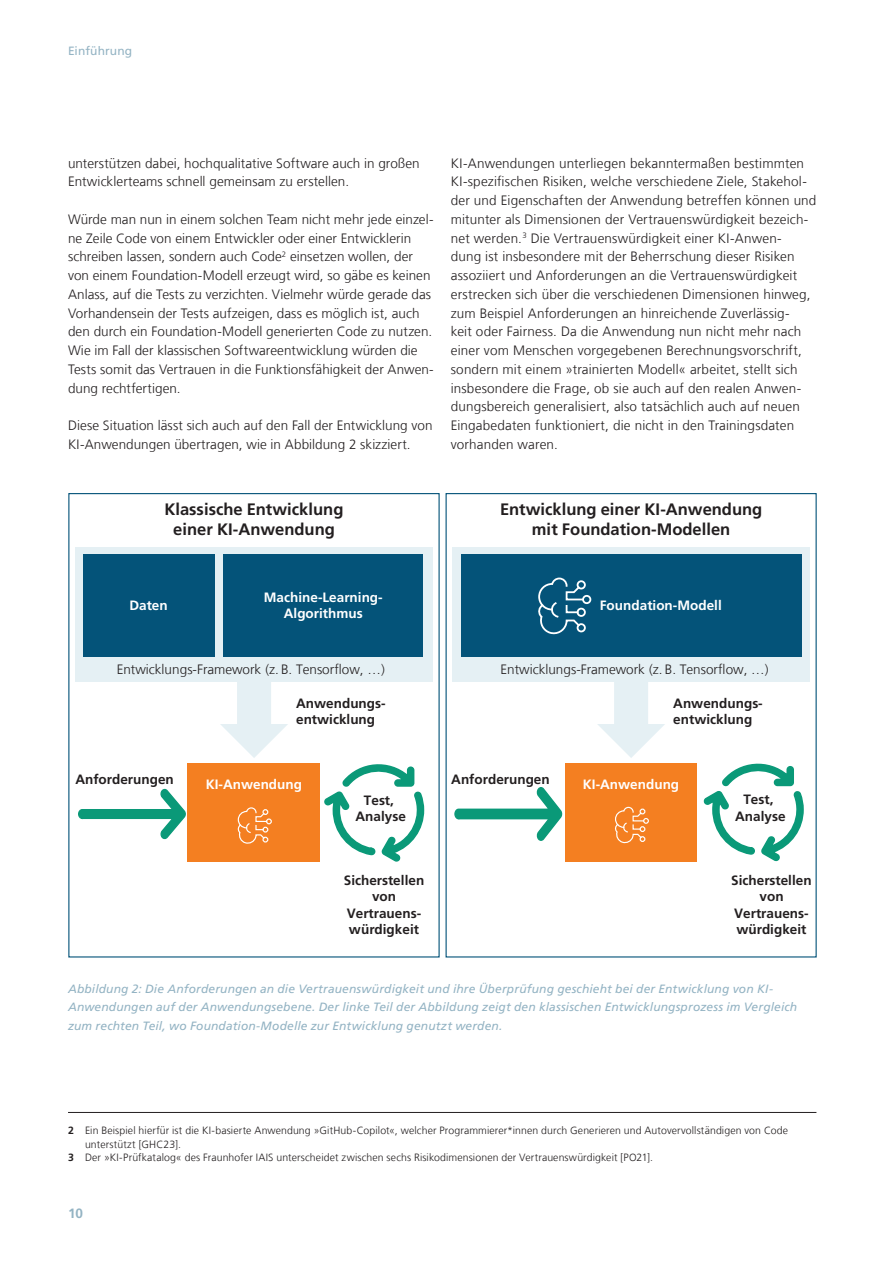
<style>
.page{position:relative;width:893px;height:1263px;background:#fff}
.page>*{position:absolute;margin:0;border:0;box-sizing:border-box;transform-origin:0 0}
.t1{font:700 16.5px/19.8px "Frutiger LT Com";color:#231f20;text-align:center}
.t2{font:300 13.5px/18.8px "Frutiger LT Com";letter-spacing:.01em;color:#231f20}
.t3{font:700 13.5px/16.2px "Frutiger LT Com";color:#231f20;text-align:center}
.t4{font:700 13.5px/16.2px "Frutiger LT Com";color:#fff;text-align:center}
.t5{font:700 13.5px "Frutiger LT Com";color:#93b3c3}
.t6{font:italic 12px/18.8px "Frutiger LT Com";letter-spacing:.01em;color:#93b3c3}
.t7{font:12px "Frutiger LT Com";letter-spacing:.01em;color:#93b3c3}
.t8{font:300 10.5px "Frutiger LT Com";letter-spacing:.01em;color:#231f20}
.s1{font-weight:700}
</style>
<div class="page">
<hr style="left:68px;top:1112px;width:748px;height:1px;background:#231f20">
<svg style="left:220px;top:682px;width:68px;height:76px"></svg>
<svg style="left:597px;top:682px;width:68px;height:76px"></svg>
<div style="left:75px;top:548px;width:358px;height:134px;background:#e5f0f4"></div>
<div style="left:452px;top:548px;width:358px;height:134px;background:#e5f0f4"></div>
<svg style="left:454px;top:787px;width:109px;height:54px"></svg>
<div style="left:83px;top:554px;width:132px;height:102px;background:#045379"></div>
<div style="left:223px;top:554px;width:200px;height:102px;background:#045379"></div>
<div style="left:461px;top:554px;width:340px;height:102px;background:#045379"></div>
<svg style="left:538px;top:577px;width:47px;height:58px"></svg>
<div style="left:577px;top:580px;width:9px;height:9px;border:2px solid #fff;border-radius:50%"></div>
<div style="left:577px;top:623px;width:9px;height:9px;border:2px solid #fff;border-radius:50%"></div>
<div style="left:582px;top:595px;width:9px;height:9px;border:2px solid #fff;border-radius:50%"></div>
<div style="left:577px;top:608px;width:9px;height:9px;border:2px solid #fff;border-radius:50%"></div>
<div style="left:188px;top:763px;width:132px;height:98px;background:#f47f21"></div>
<svg style="left:237px;top:807px;width:35px;height:37px"></svg>
<div style="left:565px;top:763px;width:132px;height:98px;background:#f47f21"></div>
<svg style="left:615px;top:806px;width:34px;height:38px"></svg>
<svg style="left:78px;top:788px;width:108px;height:52px"></svg>
<svg style="left:324px;top:764px;width:101px;height:98px"></svg>
<svg style="left:704px;top:763px;width:100px;height:99px"></svg>
<p class="t7" style="left:68px;top:44px;width:66px">Einführung</p>
<p class="t2" style="left:68px;top:154px;width:353px">unterstützen dabei, hochqualitative Software auch in großen<br>Entwicklerteams schnell gemeinsam zu erstellen.</p>
<p class="t2" style="left:68px;top:210px;width:367px">Würde man nun in einem solchen Team nicht mehr jede einzel&shy;ne Zeile Code von einem Entwickler oder einer Entwicklerin schreiben lassen, sondern auch Code<sup>2</sup> einsetzen wollen, der von einem Foundation-Modell erzeugt wird, so gäbe es keinen Anlass, auf die Tests zu verzichten. Vielmehr würde gerade das Vorhandensein der Tests aufzeigen, dass es möglich ist, auch den durch ein Foundation-Modell generierten Code zu nutzen.<br>Wie im Fall der klassischen Softwareentwicklung würden die Tests somit das Vertrauen in die Funktionsfähigkeit der Anwen&shy;dung rechtfertigen.</p>
<p class="t2" style="left:68px;top:416px;width:366px">Diese Situation lässt sich auch auf den Fall der Entwicklung von<br>KI-Anwendungen übertragen, wie in Abbildung 2 skizziert.</p>
<p class="t2" style="left:451px;top:154px;width:367px">KI-Anwendungen unterliegen bekanntermaßen bestimmten KI-spezifischen Risiken, welche verschiedene Ziele, Stakehol&shy;der und Eigenschaften der Anwendung betreffen können und mitunter als Dimensionen der Vertrauenswürdigkeit bezeich&shy;net werden.<sup>3</sup> Die Vertrauenswürdigkeit einer KI-Anwen-<br>dung ist insbesondere mit der Beherrschung dieser Risiken assoziiert und Anforderungen an die Vertrauenswürdigkeit erstrecken sich über die verschiedenen Dimensionen hinweg, zum Beispiel Anforderungen an hinreichende Zuverlässig-<br>keit oder Fairness. Da die Anwendung nun nicht mehr nach einer vom Menschen vorgegebenen Berechnungsvorschrift, sondern mit einem »trainierten Modell« arbeitet, stellt sich insbesondere die Frage, ob sie auch auf den realen Anwen&shy;dungsbereich generalisiert, also tatsächlich auch auf neuen Eingabedaten funktioniert, die nicht in den Trainingsdaten vorhanden waren.</p>
<p class="t1" style="left:164px;top:500px;width:181px">Klassische Entwicklung einer KI-Anwendung</p>
<p class="t1" style="left:500px;top:500px;width:264px">Entwicklung einer KI-Anwendung mit Foundation-Modellen</p>
<p class="t4" style="left:129px;top:597px;width:40px">Daten</p>
<p class="t4" style="left:264px;top:589px;width:120px">Machine-Learning-<br>Algorithmus</p>
<p class="t2" style="left:117px;top:660px;width:270px">Entwicklungs-Framework (z. B. Tensorflow, …)</p>
<p class="t3" style="left:296px;top:695px;width:91px;text-align:left">Anwendungs&shy;entwicklung</p>
<p class="t4" style="left:600px;top:597px;width:123px">Foundation-Modell</p>
<p class="t2" style="left:500px;top:660px;width:270px">Entwicklungs-Framework (z. B. Tensorflow, …)</p>
<p class="t3" style="left:673px;top:695px;width:91px;text-align:left">Anwendungs&shy;entwicklung</p>
<p class="t3" style="left:75px;top:771px;width:100px">Anforderungen</p>
<p class="t3" style="left:451px;top:771px;width:100px">Anforderungen</p>
<p class="t4" style="left:206px;top:776px;width:98px">KI-Anwendung</p>
<p class="t4" style="left:583px;top:776px;width:98px">KI-Anwendung</p>
<p class="t3" style="left:356px;top:792px;width:52px">Test,<br>Analyse</p>
<p class="t3" style="left:735px;top:792px;width:52px">Test,<br>Analyse</p>
<p class="t3" style="left:344px;top:872px;width:82px">Sicherstellen von<br>Vertrauens&shy;würdigkeit</p>
<p class="t3" style="left:731px;top:872px;width:82px">Sicherstellen von<br>Vertrauens&shy;würdigkeit</p>
<p class="t6" style="left:68px;top:979px;width:731px">Abbildung 2: Die Anforderungen an die Vertrauenswürdigkeit und ihre Überprüfung geschieht bei der Entwicklung von KI-<br>Anwendungen auf der Anwendungsebene. Der linke Teil der Abbildung zeigt den klassischen Entwicklungsprozess im Vergleich zum rechten Teil, wo Foundation-Modelle zur Entwicklung genutzt werden.</p>
<p class="t8" style="left:68px;top:1125px;width:722px"><span class="s1">2</span> Ein Beispiel hierfür ist die KI-basierte Anwendung »GitHub-Copilot«, welcher Programmierer*innen durch Generieren und Autovervollständigen von Code</p>
<p class="t8" style="left:85px;top:1138px;width:98px">unterstützt [GHC23].</p>
<p class="t8" style="left:68px;top:1152px;width:587px"><span class="s1">3</span> Der »KI-Prüfkatalog« des Fraunhofer IAIS unterscheidet zwischen sechs Risikodimensionen der Vertrauenswürdigkeit [PO21].</p>
<p class="t5" style="left:68px;top:1205px;width:16px">10</p>
</div>
